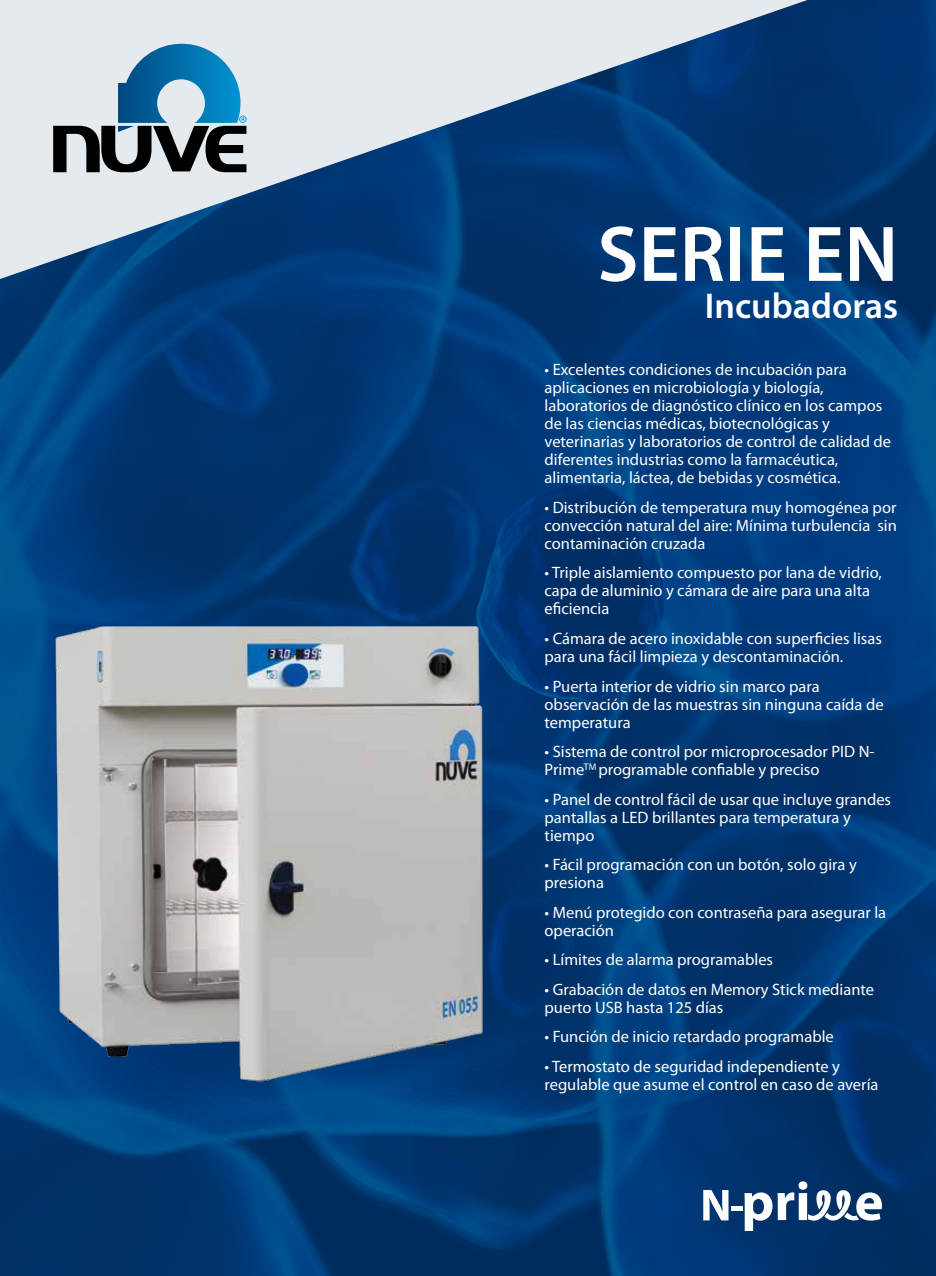
<style>
.page{position:relative;width:936px;height:1276px;background:#fff}
.page>*{position:absolute;margin:0;border:0;box-sizing:border-box;transform-origin:0 0}
.t1{font:600 79.5px "Myriad Pro";color:#fff}
.t2{font:600 36px "Myriad Pro";color:#fff}
.t3{font:16.5px/18px "Myriad Pro";color:#fff}
</style>
<div class="page">
<img style="left:0;top:0;width:935px;height:1276px">
<svg style="left:0;top:0;width:807px;height:279px;background:#6385a9"></svg>
<svg style="left:53px;top:44px;width:193px;height:128px;background:#7a99ab"></svg>
<img style="left:46px;top:612px;width:448px;height:478px">
<svg style="left:703px;top:1190px;width:25px;height:30px"></svg>
<hr style="left:730px;top:1206px;width:12px;height:4px;background:#fff">
<svg style="left:744px;top:1181px;width:137px;height:50px"></svg>
<h1 class="t1" style="left:597px;top:221px;width:302px">SERIE EN</h1>
<h2 class="t2" style="left:704px;top:291px;width:195px">Incubadoras</h2>
<p class="t3" style="left:544px;top:362px;width:348px">• Excelentes condiciones de incubación para aplicaciones en microbiología y biología, laboratorios de diagnóstico clínico en los campos de las ciencias médicas, biotecnológicas y veterinarias y laboratorios de control de calidad de diferentes industrias como la farmacéutica, alimentaria, láctea, de bebidas y cosmética.</p>
<p class="t3" style="left:544px;top:500px;width:354px;text-align:justify">• Distribución de temperatura muy homogénea por convección natural del aire: Mínima turbulencia sin contaminación cruzada</p>
<p class="t3" style="left:544px;top:565px;width:339px">• Triple aislamiento compuesto por lana de vidrio, capa de aluminio y cámara de aire para una alta eficiencia</p>
<p class="t3" style="left:544px;top:631px;width:339px">• Cámara de acero inoxidable con superficies lisas para una fácil limpieza y descontaminación.</p>
<p class="t3" style="left:544px;top:678px;width:340px">• Puerta interior de vidrio sin marco para observación de las muestras sin ninguna caída de temperatura</p>
<p class="t3" style="left:544px;top:744px;width:331px">• Sistema de control por microprocesador PID N-<br>Prime<sup>TM</sup> programable confiable y preciso</p>
<p class="t3" style="left:544px;top:791px;width:348px">• Panel de control fácil de usar que incluye grandes pantallas a LED brillantes para temperatura y tiempo</p>
<p class="t3" style="left:544px;top:857px;width:314px">• Fácil programación con un botón, solo gira y presiona</p>
<p class="t3" style="left:544px;top:904px;width:343px">• Menú protegido con contraseña para asegurar la operación</p>
<p class="t3" style="left:544px;top:952px;width:230px">• Límites de alarma programables</p>
<p class="t3" style="left:544px;top:981px;width:331px">• Grabación de datos en Memory Stick mediante puerto USB hasta 125 días</p>
<p class="t3" style="left:544px;top:1029px;width:291px">• Función de inicio retardado programable</p>
<p class="t3" style="left:544px;top:1058px;width:335px">• Termostato de seguridad independiente y regulable que asume el control en caso de avería</p>
</div>
